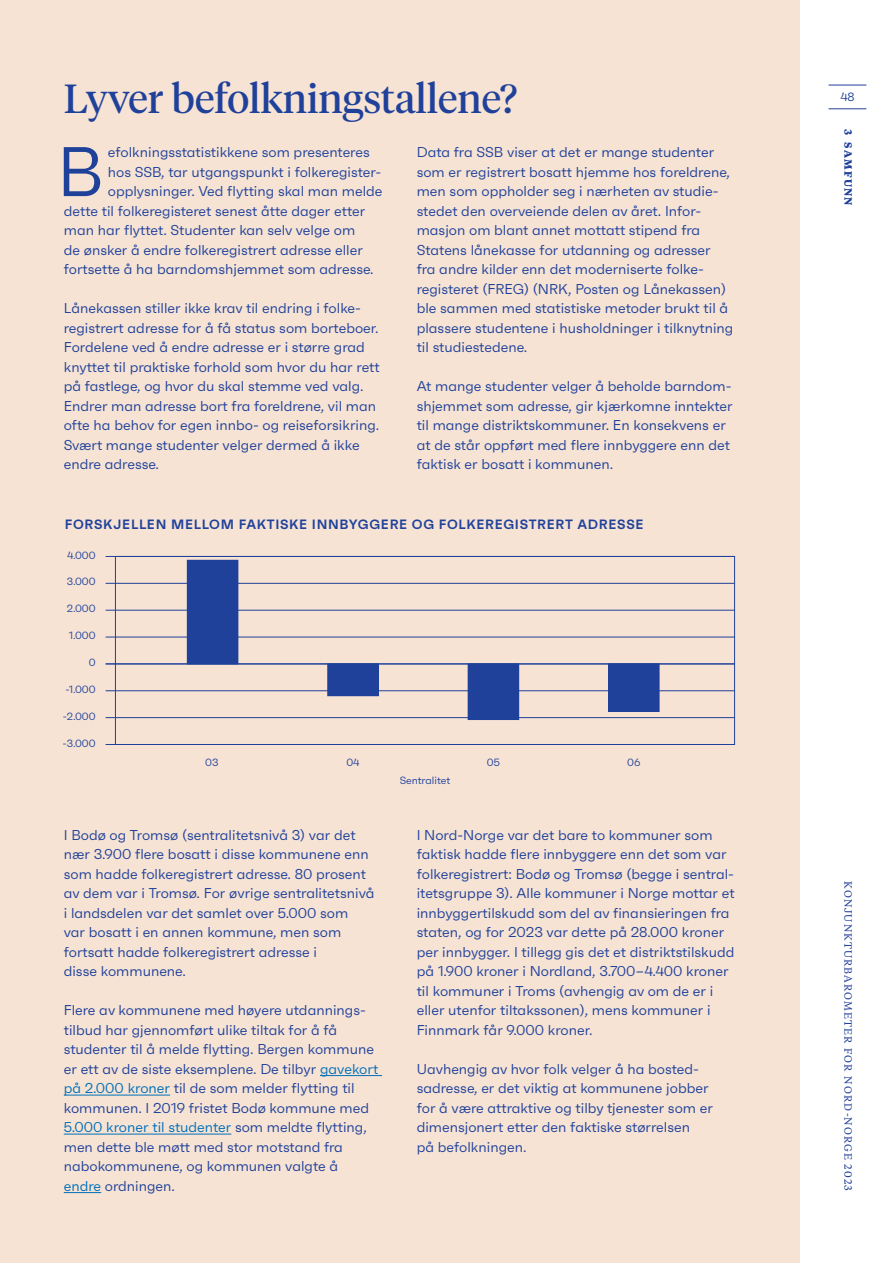
<style>
.page{position:relative;width:893px;height:1263px;background:#fff}
.page>*{position:absolute;margin:0;border:0;box-sizing:border-box;transform-origin:0 0}
.Brødtekst_med_initial{font:69.9px "Faktum";color:#20419a}
.Tittel_3{font:40.5px "Tiempos Headline";color:#20419a}
.Brødtekst_i_register{font:14.25px/19.5px "Faktum";color:#20419a}
.Brødtekst_med_initial-2{font:14.25px "Faktum";color:#20419a}
.t1{font:600 13.5px "Faktum";letter-spacing:.05em;color:#20419a}
.t2{font:12px "Faktum";color:#20419a}
.t3{font:10.5px "Faktum";color:#20419a}
.t4{font:10.5px "Tiempos Text";letter-spacing:.1em;color:#20419a}
.t5{font:700 10.5px "Tiempos Text";color:#20419a}
.s1{color:#006fb9}
</style>
<div class="page">
<div style="left:0;top:0;width:799px;height:1263px;background:#f6e3d4"></div>
<hr style="left:320px;top:1075px;width:62px;height:1px;background:#006fb9">
<hr style="left:64px;top:1095px;width:106px;height:1px;background:#006fb9">
<hr style="left:64px;top:1134px;width:167px;height:1px;background:#006fb9">
<hr style="left:64px;top:1192px;width:37px;height:1px;background:#006fb9">
<hr style="left:106px;top:663px;width:629px;height:2px;background:#20419a">
<hr style="left:106px;top:637px;width:629px;height:1px;background:#20419a">
<hr style="left:106px;top:610px;width:629px;height:1px;background:#20419a">
<hr style="left:106px;top:717px;width:629px;height:1px;background:#20419a">
<hr style="left:106px;top:744px;width:629px;height:1px;background:#20419a">
<hr style="left:106px;top:690px;width:629px;height:1px;background:#20419a">
<hr style="left:106px;top:583px;width:629px;height:1px;background:#20419a">
<hr style="left:106px;top:556px;width:629px;height:1px;background:#20419a">
<div style="left:187px;top:560px;width:51px;height:104px;background:#20419a"></div>
<div style="left:328px;top:664px;width:50px;height:32px;background:#20419a"></div>
<div style="left:327px;top:664px;width:51px;height:32px;border:1px solid #20419a"></div>
<div style="left:468px;top:664px;width:51px;height:55px;background:#20419a"></div>
<div style="left:468px;top:664px;width:51px;height:56px;border:1px solid #20419a"></div>
<div style="left:609px;top:664px;width:50px;height:47px;background:#20419a"></div>
<div style="left:608px;top:664px;width:51px;height:48px;border:1px solid #20419a"></div>
<hr style="left:828px;top:85px;width:38px;height:1px;background:#20419a">
<hr style="left:828px;top:108px;width:38px;height:1px;background:#20419a">
<p class="Tittel_3" style="left:64px;top:71px;width:455px">Lyver befolkningstallene?</p>
<p class="Brødtekst_med_initial" style="left:57px;top:130px;width:48px">B</p>
<p class="Brødtekst_med_initial-2" style="left:108px;top:144px;width:263px">efolkningsstatistikkene som presenteres</p>
<p class="Brødtekst_i_register" style="left:417px;top:142px;width:318px">Data fra SSB viser at det er mange studenter som er registrert bosatt hjemme hos foreldrene, men som oppholder seg i nærheten av studie&shy;stedet den overveiende delen av året. Infor&shy;masjon om blant annet mottatt stipend fra Statens lånekasse for utdanning og adresser<br>fra andre kilder enn det moderniserte folke&shy;registeret (FREG) (NRK, Posten og Lånekassen) ble sammen med statistiske metoder brukt til å plassere studentene i husholdninger i tilknytning til studiestedene.</p>
<p class="Brødtekst_i_register" style="left:417px;top:376px;width:318px">At mange studenter velger å beholde barndom&shy;shjemmet som adresse, gir kjærkomne inntekter til mange distriktskommuner. En konsekvens er at de står oppført med flere innbyggere enn det faktisk er bosatt i kommunen.</p>
<p class="Brødtekst_med_initial-2" style="left:108px;top:163px;width:275px">hos SSB, tar utgangspunkt i folkeregister-</p>
<p class="Brødtekst_med_initial-2" style="left:108px;top:183px;width:276px">opplysninger. Ved flytting skal man melde</p>
<p class="Brødtekst_med_initial-2" style="left:64px;top:202px;width:303px">dette til folkeregisteret senest åtte dager etter</p>
<p class="Brødtekst_med_initial-2" style="left:64px;top:222px;width:293px">man har flyttet. Studenter kan selv velge om</p>
<p class="Brødtekst_med_initial-2" style="left:64px;top:241px;width:301px">de ønsker å endre folkeregistrert adresse eller</p>
<p class="Brødtekst_med_initial-2" style="left:64px;top:261px;width:311px">fortsette å ha barndomshjemmet som adresse.</p>
<p class="Brødtekst_i_register" style="left:64px;top:298px;width:318px">Lånekassen stiller ikke krav til endring i folke&shy;registrert adresse for å få status som borteboer.<br>Fordelene ved å endre adresse er i større grad knyttet til praktiske forhold som hvor du har rett på fastlege, og hvor du skal stemme ved valg.<br>Endrer man adresse bort fra foreldrene, vil man ofte ha behov for egen innbo- og reiseforsikring.<br>Svært mange studenter velger dermed å ikke endre adresse.</p>
<p class="t1" style="left:65px;top:516px;width:580px">FORSKJELLEN MELLOM FAKTISKE INNBYGGERE OG FOLKEREGISTRERT ADRESSE</p>
<p class="t3" style="left:67px;top:549px;width:30px">4.000</p>
<p class="t3" style="left:67px;top:576px;width:30px">3.000</p>
<p class="t3" style="left:67px;top:602px;width:30px">2.000</p>
<p class="t3" style="left:69px;top:629px;width:28px">1.000</p>
<p class="t3" style="left:89px;top:656px;width:8px">0</p>
<p class="t3" style="left:65px;top:683px;width:32px">-1.000</p>
<p class="t3" style="left:63px;top:710px;width:34px">-2.000</p>
<p class="t3" style="left:63px;top:737px;width:35px">-3.000</p>
<p class="t3" style="left:205px;top:756px;width:15px">03</p>
<p class="t3" style="left:346px;top:756px;width:15px">04</p>
<p class="Brødtekst_i_register" style="left:64px;top:825px;width:312px">I Bodø og Tromsø (sentralitetsnivå 3) var det nær 3.900 flere bosatt i disse kommunene enn som hadde folkeregistrert adresse. 80 prosent av dem var i Tromsø. For øvrige sentralitetsnivå i landsdelen var det samlet over 5.000 som<br>var bosatt i en annen kommune, men som fortsatt hadde folkeregistrert adresse i<br>disse kommunene.</p>
<p class="Brødtekst_i_register" style="left:64px;top:1000px;width:316px">Flere av kommunene med høyere utdannings&shy;tilbud har gjennomført ulike tiltak for å få studenter til å melde flytting. Bergen kommune er ett av de siste eksemplene. De tilbyr <span class="s1">gavekort på 2.000 kroner</span> til de som melder flytting til kommunen. I 2019 fristet Bodø kommune med <span class="s1">5.000 kroner til studenter</span> som meldte flytting, men dette ble møtt med stor motstand fra nabokommunene, og kommunen valgte å <span class="s1">endre</span> ordningen.</p>
<p class="t3" style="left:400px;top:774px;width:52px">Sentralitet</p>
<p class="t3" style="left:487px;top:756px;width:14px">05</p>
<p class="t3" style="left:627px;top:756px;width:15px">06</p>
<p class="Brødtekst_i_register" style="left:417px;top:825px;width:320px">I Nord-Norge var det bare to kommuner som faktisk hadde flere innbyggere enn det som var folkeregistrert: Bodø og Tromsø (begge i sentral&shy;itetsgruppe 3). Alle kommuner i Norge mottar et innbyggertilskudd som del av finansieringen fra staten, og for 2023 var dette på 28.000 kroner per innbygger. I tillegg gis det et distriktstilskudd på 1.900 kroner i Nordland, 3.700–4.400 kroner til kommuner i Troms (avhengig av om de er i eller utenfor tiltakssonen), mens kommuner i Finnmark får 9.000 kroner.</p>
<p class="Brødtekst_i_register" style="left:417px;top:1059px;width:298px">Uavhengig av hvor folk velger å ha bosted&shy;sadresse, er det viktig at kommunene jobber for å være attraktive og tilby tjenester som er dimensjonert etter den faktiske størrelsen<br>på befolkningen.</p>
<p class="t2" style="left:840px;top:90px;width:16px">48</p>
<p class="t5" style="left:856px;top:129px;width:77px;rotate:90deg">3 Samfunn</p>
<p class="t4" style="left:855px;top:881px;width:311px;rotate:90deg">KONJUNKTURBAROMETER FOR NORD-NORGE 2023</p>
</div>
